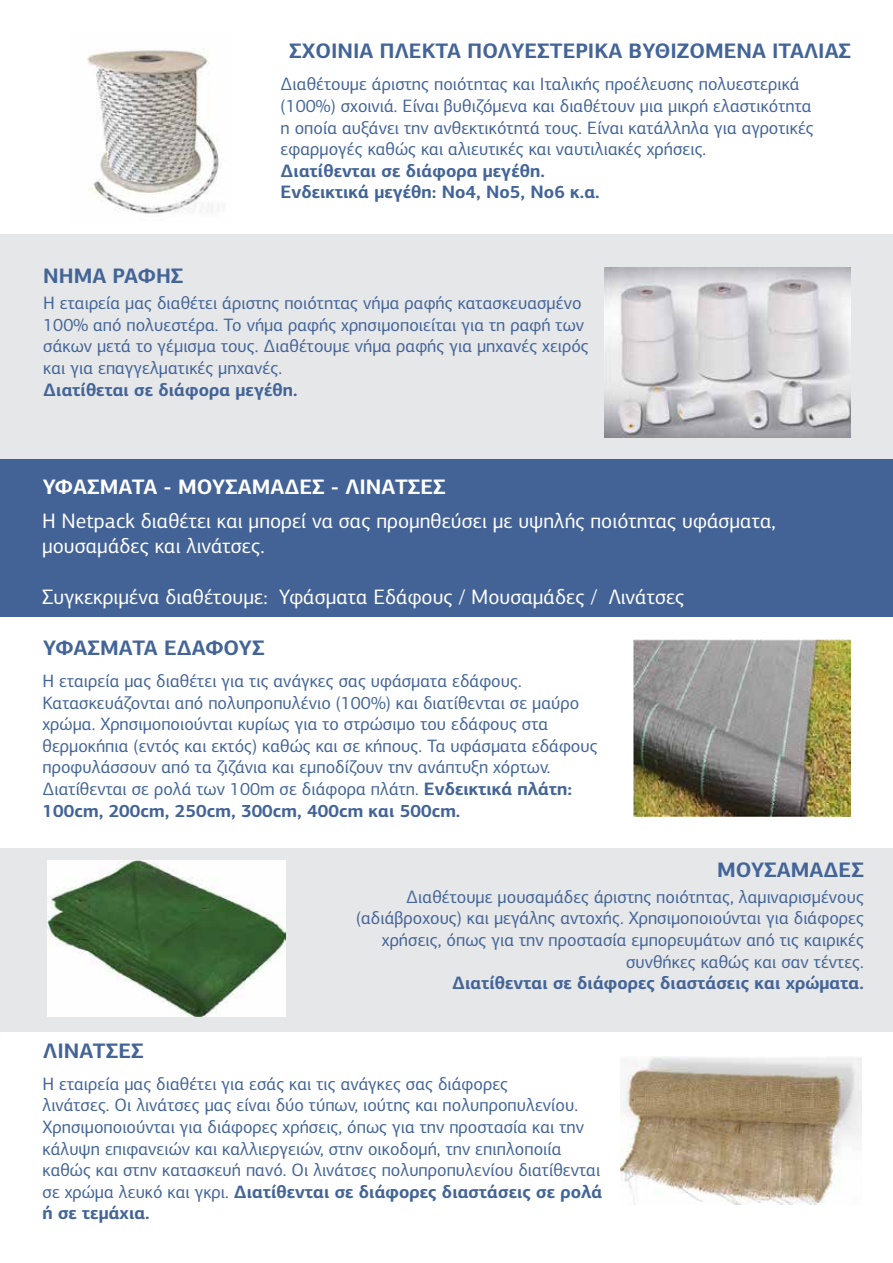
<style>
.page{position:relative;width:893px;height:1263px;background:#fff}
.page>*{position:absolute;margin:0;border:0;box-sizing:border-box;transform-origin:0 0}
.t1{font:21px/25.2px "PF Centro Sans Pro";color:#fff}
.t2{font:700 21px "PF Centro Sans Pro";color:#436498}
.t3{font:700 21px "PF Centro Sans Pro";color:#fff}
.t4{font:18px/21.6px "PF Centro Sans Pro";color:#436498}
.t5{font:700 18px/21.6px "PF Centro Sans Pro";color:#436498}
.s1{font-weight:700}
</style>
<div class="page">
<div style="left:0;top:234px;width:893px;height:225px;background:#e6e7e8"></div>
<img style="left:87px;top:48px;width:132px;height:166px">
<div style="left:0;top:848px;width:893px;height:183px;background:#e6e7e8"></div>
<img style="left:605px;top:268px;width:245px;height:170px">
<div style="left:0;top:459px;width:893px;height:158px;background:#436397"></div>
<img style="left:634px;top:639px;width:216px;height:178px">
<img style="left:621px;top:1056px;width:240px;height:149px">
<img style="left:47px;top:860px;width:238px;height:156px">
<p class="t2" style="left:289px;top:38px;width:563px">ΣΧΟΙΝΙΑ ΠΛΕΚΤΑ ΠΟΛΥΕΣΤΕΡΙΚΑ ΒΥΘΙΖΟΜΕΝΑ ΙΤΑΛΙΑΣ</p>
<p class="t4" style="left:281px;top:73px;width:535px">Διαθέτουμε άριστης ποιότητας και Ιταλικής προέλευσης πολυεστερικά (100%) σχοινιά. Είναι βυθιζόμενα και διαθέτουν μια μικρή ελαστικότητα η οποία αυξάνει την ανθεκτικότητά τους. Είναι κατάλληλα για αγροτικές εφαρμογές καθώς και αλιευτικές και ναυτιλιακές χρήσεις.</p>
<p class="t5" style="left:281px;top:160px;width:321px">Διατίθενται σε διάφορα μεγέθη.<br>Ενδεικτικά μεγέθη: Νο4, Νο5, Νο6 κ.α.</p>
<p class="t2" style="left:43px;top:263px;width:142px">ΝΗΜΑ ΡΑΦΗΣ</p>
<p class="t4" style="left:43px;top:292px;width:547px">Η εταιρεία μας διαθέτει άριστης ποιότητας νήμα ραφής κατασκευασμένο 100% από πολυεστέρα. Το νήμα ραφής χρησιμοποιείται για τη ραφή των σάκων μετά το γέμισμα τους. Διαθέτουμε νήμα ραφής για μηχανές χειρός και για επαγγελματικές μηχανές.</p>
<p class="t5" style="left:43px;top:378px;width:256px">Διατίθεται σε διάφορα μεγέθη.</p>
<p class="t3" style="left:43px;top:473px;width:404px">ΥΦΑΣΜΑΤΑ - ΜΟΥΣΑΜΑΔΕΣ - ΛΙΝΑΤΣΕΣ</p>
<p class="t1" style="left:42px;top:508px;width:735px">Η Netpack διαθέτει και μπορεί να σας προμηθεύσει με υψηλής ποιότητας υφάσματα, μουσαμάδες και λινάτσες.</p>
<p class="t1" style="left:42px;top:584px;width:644px">Συγκεκριμένα διαθέτουμε: Υφάσματα Εδάφους / Μουσαμάδες / Λινάτσες</p>
<p class="t2" style="left:43px;top:634px;width:223px">ΥΦΑΣΜΑΤΑ ΕΔΑΦΟΥΣ</p>
<p class="t4" style="left:43px;top:670px;width:557px">Η εταιρεία μας διαθέτει για τις ανάγκες σας υφάσματα εδάφους.<br>Κατασκευάζονται από πολυπροπυλένιο (100%) και διατίθενται σε μαύρο χρώμα. Χρησιμοποιούνται κυρίως για το στρώσιμο του εδάφους στα θερμοκήπια (εντός και εκτός) καθώς και σε κήπους. Τα υφάσματα εδάφους προφυλάσσουν από τα ζιζάνια και εμποδίζουν την ανάπτυξη χόρτων.<br>Διατίθενται σε ρολά των 100m σε διάφορα πλάτη. <span class="s1">Ενδεικτικά πλάτη:<br>100cm, 200cm, 250cm, 300cm, 400cm και 500cm.</span></p>
<p class="t2" style="left:43px;top:1037px;width:102px">ΛΙΝΑΤΣΕΣ</p>
<p class="t2" style="left:717px;top:856px;width:148px">ΜΟΥΣΑΜΑΔΕΣ</p>
<p class="t4" style="left:356px;top:886px;width:509px;text-align:right">Διαθέτουμε μουσαμάδες άριστης ποιότητας, λαμιναρισμένους (αδιάβροχους) και μεγάλης αντοχής. Χρησιμοποιούνται για διάφορες χρήσεις, όπως για την προστασία εμπορευμάτων από τις καιρικές συνθήκες καθώς και σαν τέντες.</p>
<p class="t5" style="left:452px;top:972px;width:413px">Διατίθενται σε διάφορες διαστάσεις και χρώματα.</p>
<p class="t4" style="left:43px;top:1073px;width:561px">Η εταιρεία μας διαθέτει για εσάς και τις ανάγκες σας διάφορες<br>λινάτσες. Οι λινάτσες μας είναι δύο τύπων, ιούτης και πολυπροπυλενίου.<br>Χρησιμοποιούνται για διάφορες χρήσεις, όπως για την προστασία και την κάλυψη επιφανειών και καλλιεργειών, στην οικοδομή, την επιπλοποιία καθώς και στην κατασκευή πανό. Οι λινάτσες πολυπροπυλενίου διατίθενται σε χρώμα λευκό και γκρι. <span class="s1">Διατίθενται σε διάφορες διαστάσεις σε ρολά ή σε τεμάχια.</span></p>
</div>
